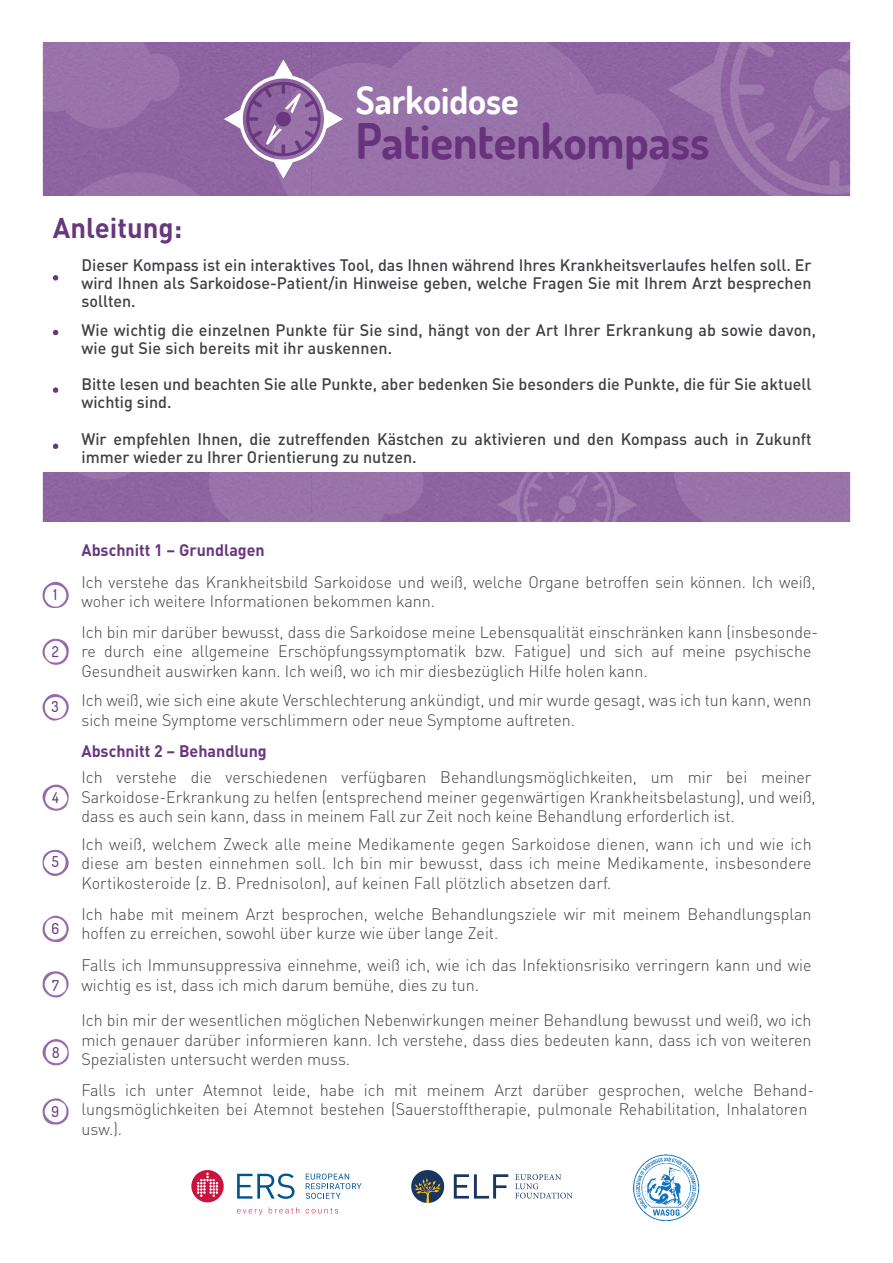
<style>
.page{position:relative;width:893px;height:1263px;background:#fff}
.page>*{position:absolute;margin:0;border:0;box-sizing:border-box;transform-origin:0 0}
.t1{font:700 49.05px "Dosis";color:#68327d;scale:.96 1}
.t2{font:700 37.95px "Dosis";color:#fff;scale:.96 1}
.t3{font:700 28.2px "DIN Pro";color:#69377e}
.t4{font:300 16.5px/19.8px "DIN Pro";color:#3f4146}
.t5{font:500 16.5px/18px "DIN Pro";color:#3f4146}
.t6{font:700 16.5px "DIN Pro";color:#69377e}
.t7{font:500 14.85px "Dosis";color:#69377e}
</style>
<div class="page">
<svg style="left:343px;top:43px;width:324px;height:153px;background:#9770a7"></svg>
<svg style="left:667px;top:43px;width:183px;height:153px;background:#926aa3"></svg>
<div style="left:43px;top:472px;width:631px;height:50px;background:#8e64a0"></div>
<svg style="left:209px;top:472px;width:215px;height:50px;background:#9771a8"></svg>
<div style="left:674px;top:472px;width:176px;height:50px;background:#9973a9"></div>
<svg style="left:43px;top:472px;width:137px;height:8px"></svg>
<svg style="left:497px;top:472px;width:140px;height:50px;background:#926aa3"></svg>
<svg style="left:42px;top:1098px;width:27px;height:27px"></svg>
<svg style="left:42px;top:1039px;width:27px;height:26px"></svg>
<svg style="left:42px;top:971px;width:27px;height:27px"></svg>
<svg style="left:43px;top:915px;width:26px;height:27px"></svg>
<svg style="left:42px;top:850px;width:27px;height:26px"></svg>
<svg style="left:42px;top:784px;width:27px;height:27px"></svg>
<svg style="left:42px;top:694px;width:27px;height:27px"></svg>
<svg style="left:42px;top:639px;width:27px;height:26px"></svg>
<svg style="left:454px;top:1174px;width:54px;height:24px"></svg>
<svg style="left:515px;top:1174px;width:58px;height:24px"></svg>
<div style="left:411px;top:1170px;width:33px;height:33px;background:#1b3561;border-radius:50%"></div>
<svg style="left:414px;top:1178px;width:27px;height:25px"></svg>
<svg style="left:42px;top:581px;width:27px;height:27px"></svg>
<svg style="left:43px;top:43px;width:300px;height:153px;background:#956ea6"></svg>
<svg style="left:53px;top:275px;width:5px;height:5px"></svg>
<svg style="left:53px;top:330px;width:5px;height:5px"></svg>
<svg style="left:53px;top:387px;width:5px;height:6px"></svg>
<svg style="left:53px;top:443px;width:5px;height:6px"></svg>
<img style="left:633px;top:1154px;width:67px;height:66px">
<div style="left:191px;top:1170px;width:33px;height:32px;background:#c9143f;border-radius:50%"></div>
<svg style="left:197px;top:1173px;width:21px;height:24px"></svg>
<svg style="left:237px;top:1173px;width:58px;height:26px"></svg>
<svg style="left:237px;top:1209px;width:25px;height:6px"></svg>
<svg style="left:269px;top:1207px;width:30px;height:6px"></svg>
<svg style="left:306px;top:1208px;width:32px;height:5px"></svg>
<svg style="left:306px;top:1173px;width:55px;height:26px"></svg>
<h3 class="t3" style="left:53px;top:204px;width:131px">Anleitung:</h3>
<h2 class="t2" style="left:356px;top:75px;width:171px">Sarkoidose</h2>
<h1 class="t1" style="left:356px;top:110px;width:370px">Patientenkompass</h1>
<p class="t5" style="left:81px;top:254px;width:732px;text-align:justify">Dieser Kompass ist ein interaktives Tool, das Ihnen während Ihres Krankheitsverlaufes helfen soll. Er wird Ihnen als Sarkoidose-Patient/in Hinweise geben, welche Fragen Sie mit Ihrem Arzt besprechen sollten.</p>
<p class="t5" style="left:81px;top:319px;width:736px">Wie wichtig die einzelnen Punkte für Sie sind, hängt von der Art Ihrer Erkrankung ab sowie davon, wie gut Sie sich bereits mit ihr auskennen.</p>
<p class="t5" style="left:81px;top:373px;width:731px">Bitte lesen und beachten Sie alle Punkte, aber bedenken Sie besonders die Punkte, die für Sie aktuell wichtig sind.</p>
<p class="t5" style="left:81px;top:429px;width:732px">Wir empfehlen Ihnen, die zutreffenden Kästchen zu aktivieren und den Kompass auch in Zukunft immer wieder zu Ihrer Orientierung zu nutzen.</p>
<p class="t7" style="left:53px;top:584px;width:5px">1</p>
<p class="t7" style="left:52px;top:641px;width:9px">2</p>
<p class="t7" style="left:52px;top:697px;width:9px">3</p>
<p class="t7" style="left:52px;top:788px;width:8px">4</p>
<p class="t7" style="left:52px;top:852px;width:9px">5</p>
<p class="t7" style="left:52px;top:919px;width:9px">6</p>
<p class="t7" style="left:52px;top:975px;width:8px">7</p>
<p class="t7" style="left:52px;top:1043px;width:9px">8</p>
<p class="t7" style="left:51px;top:1102px;width:9px">9</p>
<p class="t6" style="left:81px;top:537px;width:185px">Abschnitt 1 – Grundlagen</p>
<p class="t4" style="left:81px;top:570px;width:736px">Ich verstehe das Krankheitsbild Sarkoidose und weiß, welche Organe betroffen sein können. Ich weiß, woher ich weitere Informationen bekommen kann.</p>
<p class="t4" style="left:81px;top:620px;width:738px">Ich bin mir darüber bewusst, dass die Sarkoidose meine Lebensqualität einschränken kann (insbesonde&shy;re durch eine allgemeine Erschöpfungssymptomatik bzw. Fatigue) und sich auf meine psychische<br>Gesundheit auswirken kann. Ich weiß, wo ich mir diesbezüglich Hilfe holen kann.</p>
<p class="t4" style="left:81px;top:689px;width:732px">Ich weiß, wie sich eine akute Verschlechterung ankündigt, und mir wurde gesagt, was ich tun kann, wenn sich meine Symptome verschlimmern oder neue Symptome auftreten.</p>
<p class="t6" style="left:81px;top:737px;width:187px">Abschnitt 2 – Behandlung</p>
<p class="t4" style="left:81px;top:765px;width:736px">Ich verstehe die verschiedenen verfügbaren Behandlungsmöglichkeiten, um mir bei meiner<br>Sarkoidose-Erkrankung zu helfen (entsprechend meiner gegenwärtigen Krankheitsbelastung), und weiß, dass es auch sein kann, dass in meinem Fall zur Zeit noch keine Behandlung erforderlich ist.</p>
<p class="t4" style="left:81px;top:832px;width:732px;text-align:justify">Ich weiß, welchem Zweck alle meine Medikamente gegen Sarkoidose dienen, wann ich und wie ich diese am besten einnehmen soll. Ich bin mir bewusst, dass ich meine Medikamente, insbesondere Kortikosteroide (z. B. Prednisolon), auf keinen Fall plötzlich absetzen darf.</p>
<p class="t4" style="left:81px;top:902px;width:731px">Ich habe mit meinem Arzt besprochen, welche Behandlungsziele wir mit meinem Behandlungsplan hoffen zu erreichen, sowohl über kurze wie über lange Zeit.</p>
<p class="t4" style="left:81px;top:954px;width:732px">Falls ich Immunsuppressiva einnehme, weiß ich, wie ich das Infektionsrisiko verringern kann und wie wichtig es ist, dass ich mich darum bemühe, dies zu tun.</p>
<p class="t4" style="left:81px;top:1008px;width:732px;text-align:justify">Ich bin mir der wesentlichen möglichen Nebenwirkungen meiner Behandlung bewusst und weiß, wo ich mich genauer darüber informieren kann. Ich verstehe, dass dies bedeuten kann, dass ich von weiteren Spezialisten untersucht werden muss.</p>
<p class="t4" style="left:81px;top:1078px;width:734px">Falls ich unter Atemnot leide, habe ich mit meinem Arzt darüber gesprochen, welche Behand&shy;lungsmöglichkeiten bei Atemnot bestehen (Sauerstofftherapie, pulmonale Rehabilitation, Inhalatoren usw.).</p>
</div>
